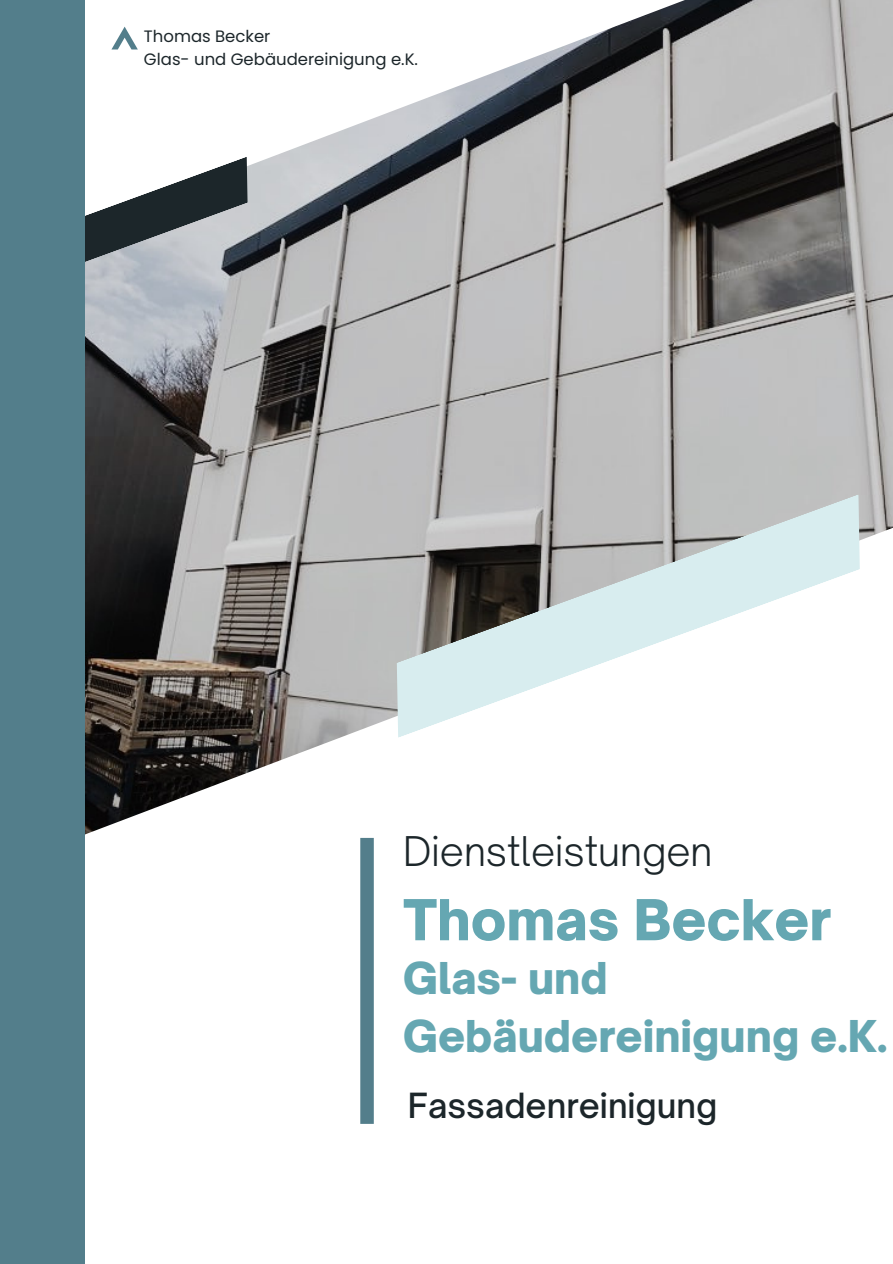
<style>
.page{position:relative;width:893px;height:1264px;background:#fff}
.page>*{position:absolute;margin:0;border:0;box-sizing:border-box;transform-origin:0 0}
.t1{font:900 54px "Open Sauce One";color:#65a7b2}
.t2{font:900 42px/58.5px "Open Sauce One";color:#65a7b2}
.t3{font:300 39.15px "Open Sauce One";color:#1c262a}
.t4{font:500 33.15px "Open Sauce One";color:#1c262a}
.t5{font:16.5px "Poppins";color:#1c262a}
</style>
<div class="page">
<img style="left:85px;top:0;width:807px;height:838px">
<svg style="left:111px;top:27px;width:26px;height:22px"></svg>
<div style="left:360px;top:838px;width:14px;height:285px;background:#537e8b"></div>
<svg style="left:85px;top:157px;width:162px;height:119px"></svg>
<div style="left:0;top:0;width:85px;height:1263px;background:#537e8b"></div>
<svg style="left:397px;top:494px;width:462px;height:244px"></svg>
<h1 class="t5" style="left:144px;top:25px;width:128px">Thomas Becker</h1>
<h2 class="t5" style="left:144px;top:48px;width:275px">Glas- und Gebäudereinigung e.K.</h2>
<p class="t3" style="left:403px;top:827px;width:311px">Dienstleistungen</p>
<p class="t1" style="left:403px;top:886px;width:429px">Thomas Becker</p>
<h3 class="t2" style="left:403px;top:948px;width:485px">Glas- und<br>Gebäudereinigung e.K.</h3>
<p class="t4" style="left:408px;top:1084px;width:311px">Fassadenreinigung</p>
</div>
